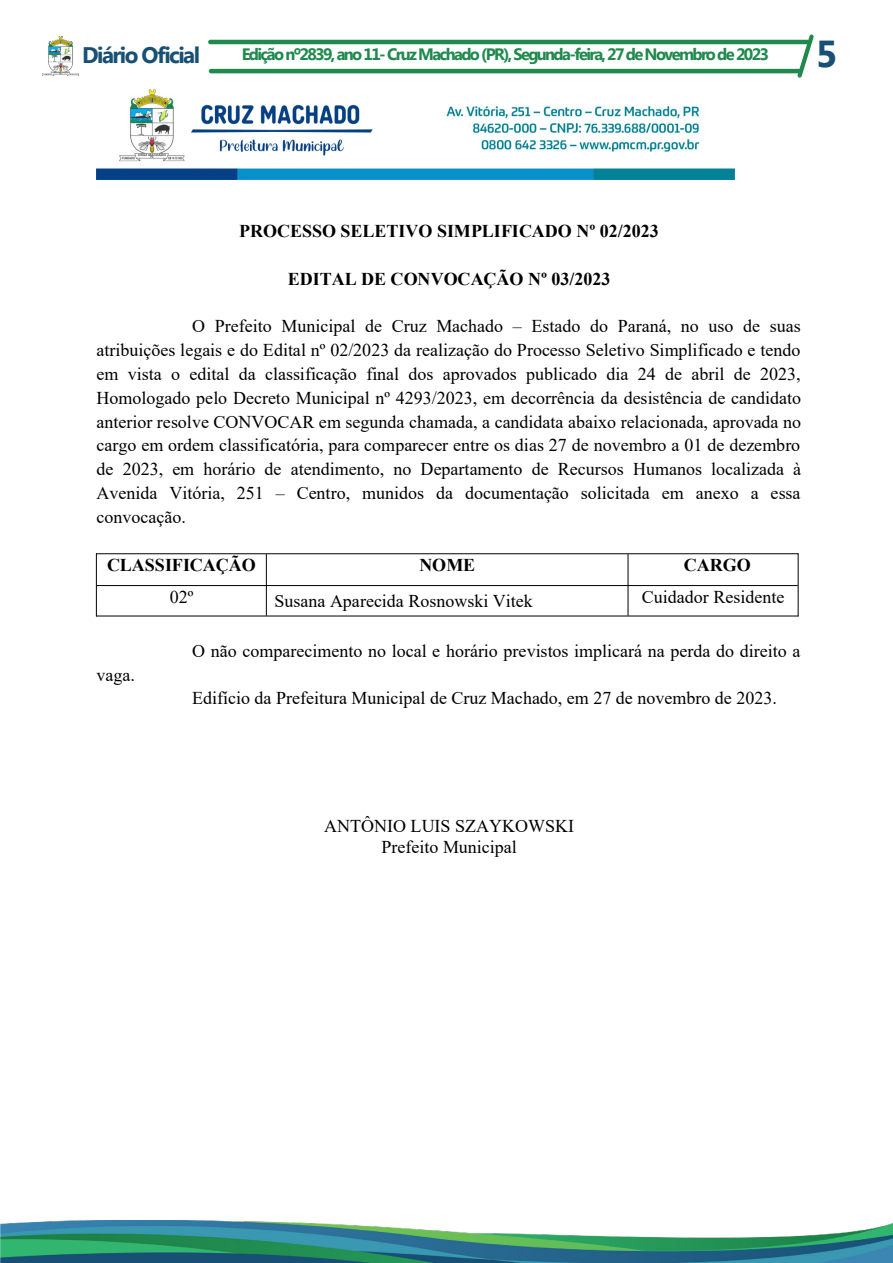
<style>
.page{position:relative;width:893px;height:1263px;background:#fff}
.page>*{position:absolute;margin:0;border:0;box-sizing:border-box;transform-origin:0 0}
.t1{font:700 37.5px "Myanmar Text";color:#175074}
.t2{font:700 22.5px "Myanmar Text";letter-spacing:-.07em;color:#175074}
.t3{font:18px/23.9px "Times New Roman";color:#000;text-align:justify}
.t4{font:700 18px "Times New Roman";color:#000}
.t5{font:700 16.5px "Myanmar Text";letter-spacing:-.1em;color:#20894d}
</style>
<div class="page">
<hr style="left:208px;top:40px;width:602px;height:4px;background:#20894d;border-radius:2px">
<hr style="left:209px;top:69px;width:593px;height:4px;background:#20894d;border-radius:2px">
<img style="left:43px;top:37px;width:36px;height:38px">
<svg style="left:797px;top:34px;width:17px;height:44px"></svg>
<img style="left:0;top:1220px;width:893px;height:43px">
<img style="left:96px;top:89px;width:638px;height:90px">
<hr style="left:96px;top:553px;width:702px;height:1px;background:#000">
<hr style="left:97px;top:585px;width:701px;height:1px;background:#000">
<hr style="left:96px;top:616px;width:702px;height:1px;background:#000">
<hr style="left:96px;top:553px;width:1px;height:63px;background:#000">
<hr style="left:266px;top:554px;width:1px;height:62px;background:#000">
<hr style="left:628px;top:554px;width:1px;height:62px;background:#000">
<hr style="left:798px;top:553px;width:1px;height:63px;background:#000">
<p class="t2" style="left:82px;top:42px;width:119px">Diário Oficial</p>
<p class="t5" style="left:242px;top:45px;width:529px">Edição nº2839, ano 11- Cruz Machado (PR), Segunda-feira, 27 de Novembro de 2023</p>
<p class="t1" style="left:816px;top:32px;width:23px">5</p>
<p class="t4" style="left:239px;top:222px;width:421px">PROCESSO SELETIVO SIMPLIFICADO Nº 02/2023</p>
<p class="t4" style="left:288px;top:269px;width:324px">EDITAL DE CONVOCAÇÃO Nº 03/2023</p>
<p class="t3" style="left:97px;top:315px;width:706px;text-indent:96px">O Prefeito Municipal de Cruz Machado – Estado do Paraná, no uso de suas atribuições legais e do Edital nº 02/2023 da realização do Processo Seletivo Simplificado e tendo em vista o edital da classificação final dos aprovados publicado dia 24 de abril de 2023, Homologado pelo Decreto Municipal nº 4293/2023, em decorrência da desistência de candidato anterior resolve CONVOCAR em segunda chamada, a candidata abaixo relacionada, aprovada no cargo em ordem classificatória, para comparecer entre os dias 27 de novembro a 01 de dezembro de 2023, em horário de atendimento, no Departamento de Recursos Humanos localizada à Avenida Vitória, 251 – Centro, munidos da documentação solicitada em anexo a essa convocação.</p>
<p class="t4" style="left:107px;top:555px;width:150px">CLASSIFICAÇÃO</p>
<p class="t4" style="left:419px;top:555px;width:57px">NOME</p>
<p class="t4" style="left:684px;top:555px;width:68px">CARGO</p>
<p class="t3" style="left:170px;top:585px;width:25px">02º</p>
<p class="t3" style="left:275px;top:589px;width:260px">Susana Aparecida Rosnowski Vitek</p>
<p class="t3" style="left:642px;top:585px;width:144px">Cuidador Residente</p>
<p class="t3" style="left:192px;top:639px;width:610px">O não comparecimento no local e horário previstos implicará na perda do direito a</p>
<p class="t3" style="left:97px;top:663px;width:40px">vaga.</p>
<p class="t3" style="left:192px;top:686px;width:586px">Edifício da Prefeitura Municipal de Cruz Machado, em 27 de novembro de 2023.</p>
<p class="t3" style="left:324px;top:815px;width:251px;line-height:20.7px;text-align:center">ANTÔNIO LUIS SZAYKOWSKI<br>Prefeito Municipal</p>
</div>
